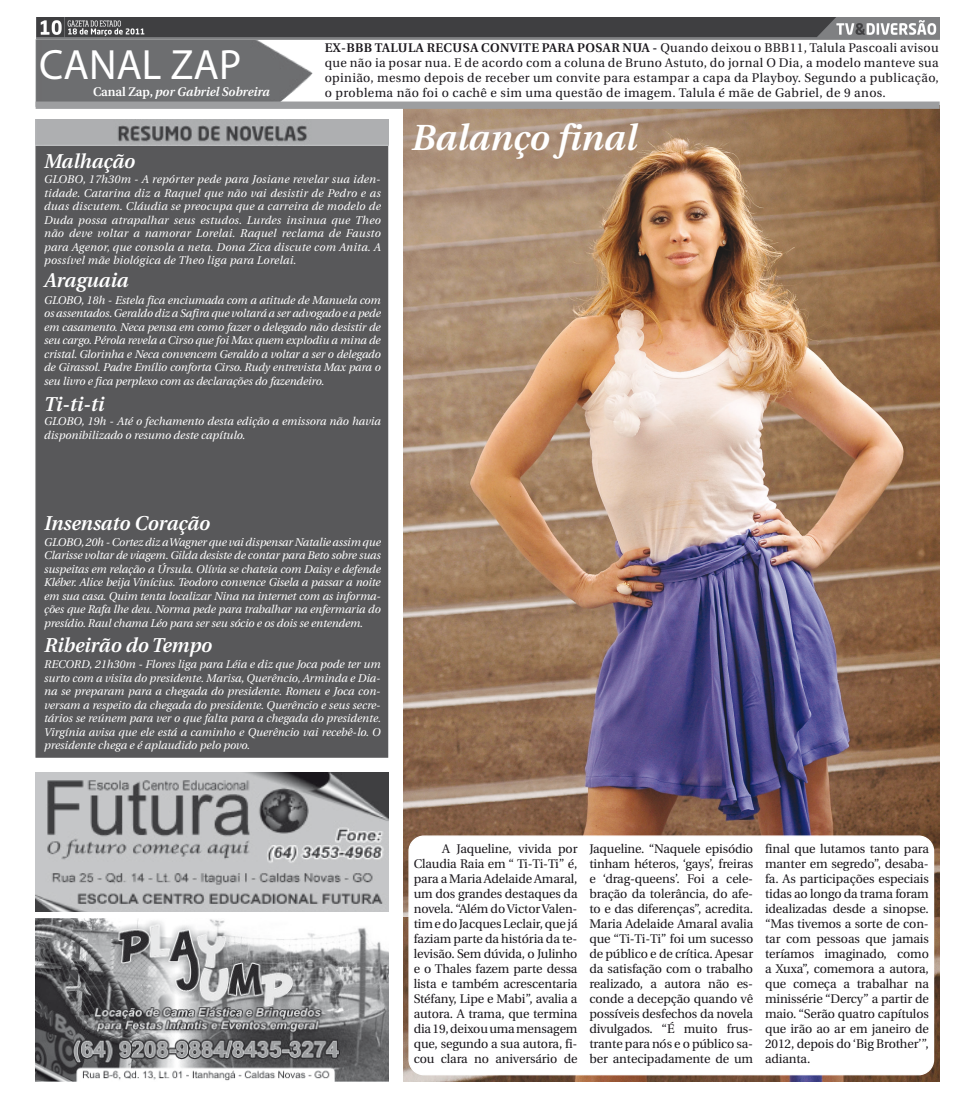
<style>
.page{position:relative;width:975px;height:1099px;background:#fff}
.page>*{position:absolute;margin:0;border:0;box-sizing:border-box;transform-origin:0 0}
.t1{font:42.5px "Myriad Pro";color:#fff}
.Título_Artigos{font:italic 600 36.25px "Utopia";color:#fff}
.Corpo_de_Texto{font:italic 600 20px "Utopia";color:#fff}
.Corpo_de_Texto-2{font:12.5px/15px "Utopia";letter-spacing:-.01em;color:#1a171c;text-align:justify}
.Corpo_de_Texto-3{font:italic 600 12.5px "Utopia";color:#fff}
.Corpo_de_Texto-4{font:italic 11.25px/13.5px "Utopia";color:#fff;text-align:justify}
.s1{font-style:normal}
.s2{font-weight:600}
</style>
<div class="page">
<img style="left:403px;top:916px;width:536px;height:165px">
<img style="left:403px;top:109px;width:536px;height:807px">
<img style="left:36px;top:40px;width:277px;height:61px">
<div style="left:36px;top:101px;width:903px;height:8px;background:#9d9ea0"></div>
<img style="left:36px;top:918px;width:352px;height:163px">
<img style="left:36px;top:772px;width:352px;height:139px">
<div style="left:35px;top:127px;width:353px;height:630px;background:#58585a;border:1px solid #58585a"></div>
<img style="left:35px;top:119px;width:353px;height:27px">
<img style="left:36px;top:18px;width:903px;height:22px">
<div style="left:409px;top:836px;width:524px;height:238px;background:#fff;border-radius:15px"></div>
<div style="left:408px;top:835px;width:526px;height:240px;border:1px solid #fff;border-radius:15px"></div>
<p class="t1" style="left:39px;top:38px;width:204px">CANAL ZAP</p>
<p class="Corpo_de_Texto-3" style="left:93px;top:84px;width:178px"><span class="s1">Canal Zap,</span> por Gabriel Sobreira</p>
<p class="Corpo_de_Texto" style="left:44px;top:150px;width:92px">Malhação</p>
<p class="Corpo_de_Texto-2" style="left:324px;top:40px;width:615px"><span class="s2">EX-BBB TALULA RECUSA CONVITE PARA POSAR NUA -</span> Quando deixou o BBB11, Talula Pascoali avisou que não ia posar nua. E de acordo com a coluna de Bruno Astuto, do jornal O Dia, a modelo manteve sua opinião, mesmo depois de receber um convite para estampar a capa da Playboy. Segundo a publicação, o problema não foi o cachê e sim uma questão de imagem. Talula é mãe de Gabriel, de 9 anos.</p>
<p class="Título_Artigos" style="left:411px;top:117px;width:227px">Balanço final</p>
<p class="Corpo_de_Texto-4" style="left:44px;top:173px;width:338px">GLOBO, 17h30m - A repórter pede para Josiane revelar sua iden&shy;tidade. Catarina diz a Raquel que não vai desistir de Pedro e as duas discutem. Cláudia se preocupa que a carreira de modelo de Duda possa atrapalhar seus estudos. Lurdes insinua que Theo não deve voltar a namorar Lorelai. Raquel reclama de Fausto para Agenor, que consola a neta. Dona Zica discute com Anita. A possível mãe biológica de Theo liga para Lorelai.</p>
<p class="Corpo_de_Texto" style="left:44px;top:269px;width:86px">Araguaia</p>
<p class="Corpo_de_Texto-4" style="left:44px;top:293px;width:338px">GLOBO, 18h - Estela fica enciumada com a atitude de Manuela com os assentados. Geraldo diz a Safira que voltará a ser advogado e a pede em casamento. Neca pensa em como fazer o delegado não desistir de seu cargo. Pérola revela a Cirso que foi Max quem explodiu a mina de cristal. Glorinha e Neca convencem Geraldo a voltar a ser o delegado de Girassol. Padre Emílio conforta Cirso. Rudy entrevista Max para o seu livro e fica perplexo com as declarações do fazendeiro.</p>
<p class="Corpo_de_Texto" style="left:44px;top:392px;width:61px">Ti-ti-ti</p>
<p class="Corpo_de_Texto-4" style="left:44px;top:415px;width:338px">GLOBO, 19h - Até o fechamento desta edição a emissora não havia disponibilizado o resumo deste capítulo.</p>
<p class="Corpo_de_Texto" style="left:44px;top:512px;width:167px">Insensato Coração</p>
<p class="Corpo_de_Texto-4" style="left:44px;top:535px;width:338px">GLOBO, 20h - Cortez diz a Wagner que vai dispensar Natalie assim que Clarisse voltar de viagem. Gilda desiste de contar para Beto sobre suas suspeitas em relação a Úrsula. Olívia se chateia com Daisy e defende Kléber. Alice beija Vinícius. Teodoro convence Gisela a passar a noite em sua casa. Quim tenta localizar Nina na internet com as informa&shy;ções que Rafa lhe deu. Norma pede para trabalhar na enfermaria do presídio. Raul chama Léo para ser seu sócio e os dois se entendem.</p>
<p class="Corpo_de_Texto" style="left:44px;top:633px;width:169px">Ribeirão do Tempo</p>
<p class="Corpo_de_Texto-4" style="left:44px;top:658px;width:338px">RECORD, 21h30m - Flores liga para Léia e diz que Joca pode ter um surto com a visita do presidente. Marisa, Querêncio, Arminda e Dia&shy;na se preparam para a chegada do presidente. Romeu e Joca con&shy;versam a respeito da chegada do presidente. Querêncio e seus secre&shy;tários se reúnem para ver o que falta para a chegada do presidente.<br>Virgínia avisa que ele está a caminho e Querêncio vai recebê-lo. O presidente chega e é aplaudido pelo povo.</p>
<p class="Corpo_de_Texto-2" style="left:413px;top:841px;width:165px;text-indent:28px">A Jaqueline, vivida por Claudia Raia em “ Ti-Ti-Ti” é, para a Maria Adelaide Amaral, um dos grandes destaques da novela. “Além do Victor Valen&shy;tim e do Jacques Leclair, que já faziam parte da história da te&shy;levisão. Sem dúvida, o Julinho e o Thales fazem parte dessa lista e também acrescentaria Stéfany, Lipe e Mabi”, avalia a autora. A trama, que termina dia 19, deixou uma mensagem que, segundo a sua autora, fi&shy;cou clara no aniversário de</p>
<p class="Corpo_de_Texto-2" style="left:589px;top:841px;width:165px">Jaqueline. “Naquele episódio tinham héteros, ‘gays’, freiras e ‘drag-queens’. Foi a cele&shy;bração da tolerância, do afe&shy;to e das diferenças”, acredita.<br>Maria Adelaide Amaral avalia que “Ti-Ti-Ti” foi um sucesso de público e de crítica. Apesar da satisfação com o trabalho realizado, a autora não es&shy;conde a decepção quando vê possíveis desfechos da novela divulgados. “É muito frus&shy;trante para nós e o público sa&shy;ber antecipadamente de um</p>
<p class="Corpo_de_Texto-2" style="left:765px;top:841px;width:165px">final que lutamos tanto para manter em segredo”, desaba&shy;fa. As participações especiais tidas ao longo da trama foram idealizadas desde a sinopse. “Mas tivemos a sorte de con&shy;tar com pessoas que jamais teríamos imaginado, como a Xuxa”, comemora a autora, que começa a trabalhar na minissérie “Dercy” a partir de maio. “Serão quatro capítulos que irão ao ar em janeiro de 2012, depois do ‘Big Brother’”, adianta.</p>
</div>
